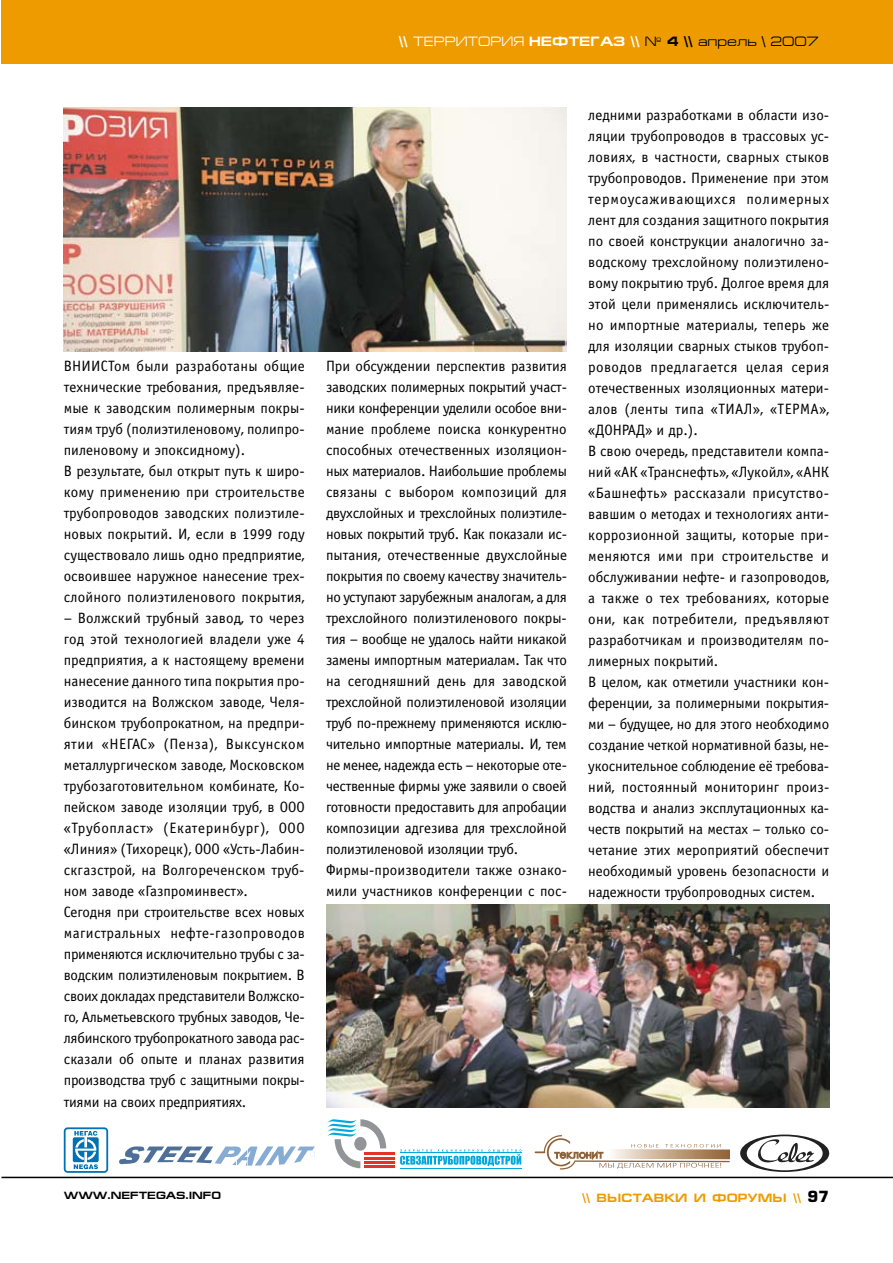
<style>
.page{position:relative;width:893px;height:1263px;background:#fff}
.page>*{position:absolute;margin:0;border:0;box-sizing:border-box;transform-origin:0 0}
.t1{font:15px/21px "Officina Sans C";color:#000}
.t2{font:15px/21px "Officina Sans C";letter-spacing:-.02em;color:#000}
.t3{font:700 13.5px "Europe Ext";color:#fff}
.t4{font:700 12px "Europe Ext";color:#ee9b00}
.t5{font:700 10.5px "Europe Ext";color:#000}
.s1{font-weight:400}
.s2{font-weight:400;color:#000}
.s3{color:#000}
.s4{font-family:"Europe";font-size:15px;color:#000}
</style>
<div class="page">
<div style="left:2px;top:0;width:891px;height:64px;background:#ee9b00"></div>
<hr style="left:2px;top:1177px;width:891px;height:1px;background:#000">
<img style="left:326px;top:904px;width:503px;height:203px">
<img style="left:64px;top:107px;width:503px;height:245px">
<svg style="left:119px;top:1146px;width:196px;height:19px"></svg>
<hr style="left:365px;top:1152px;width:30px;height:3px;background:#e23329">
<hr style="left:365px;top:1157px;width:30px;height:2px;background:#e23329">
<hr style="left:365px;top:1161px;width:30px;height:3px;background:#e23329">
<hr style="left:365px;top:1166px;width:30px;height:2px;background:#e23329">
<svg style="left:327px;top:1119px;width:59px;height:49px"></svg>
<hr style="left:400px;top:1168px;width:121px;height:1px;background:#00a8db">
<svg style="left:400px;top:1149px;width:121px;height:17px"></svg>
<svg style="left:535px;top:1135px;width:195px;height:34px"></svg>
<svg style="left:64px;top:1127px;width:44px;height:46px"></svg>
<svg style="left:740px;top:1134px;width:89px;height:38px"></svg>
<p class="t3" style="left:399px;top:34px;width:421px">\\ <span class="s1">ТЕРРИТОРИЯ</span> НЕФТЕГАЗ \\ <span class="s2">№</span> <span class="s3">4 \\</span> <span class="s2">апрель \ 2007</span></p>
<p class="t1" style="left:64px;top:356px;width:243px">ВНИИСТом были разработаны общие технические требования, предъявляе&shy;мые к заводским полимерным покры&shy;тиям труб (полиэтиленовому, полипро&shy;пиленовому и эпоксидному).<br>В результате, был открыт путь к широ&shy;кому применению при строительстве трубопроводов заводских полиэтиле&shy;новых покрытий. И, если в 1999 году существовало лишь одно предприятие, освоившее наружное нанесение трех&shy;слойного полиэтиленового покрытия,</p>
<p class="t1" style="left:64px;top:608px;width:243px">– Волжский трубный завод, то через год этой технологией владели уже 4 предприятия, а к настоящему времени нанесение данного типа покрытия про&shy;изводится на Волжском заводе, Челя&shy;бинском трубопрокатном, на предпри&shy;ятии «НЕГАС» (Пенза), Выксунском металлургическом заводе, Московском трубозаготовительном комбинате, Ко&shy;пейском заводе изоляции труб, в ООО «Трубопласт» (Екатеринбург), ООО «Линия» (Тихорецк), ООО «Усть-Лабин&shy;скгазстрой, на Волгореченском труб&shy;ном заводе «Газпроминвест».<br>Сегодня при строительстве всех новых магистральных нефте-газопроводов применяются исключительно трубы с за&shy;водским полиэтиленовым покрытием. В своих докладах представители Волжско&shy;го, Альметьевского трубных заводов, Че&shy;лябинского трубопрокатного завода рас&shy;сказали об опыте и планах развития производства труб с защитными покры&shy;тиями на своих предприятиях.</p>
<p class="t2" style="left:326px;top:356px;width:243px">При обсуждении перспектив развития заводских полимерных покрытий участ&shy;ники конференции уделили особое вни&shy;мание проблеме поиска конкурентно способных отечественных изоляцион&shy;ных материалов. Наибольшие проблемы связаны с выбором композиций для двухслойных и трехслойных полиэтиле&shy;новых покрытий труб. Как показали ис&shy;пытания, отечественные двухслойные покрытия по своему качеству значитель&shy;но уступают зарубежным аналогам, а для трехслойного полиэтиленового покры&shy;тия – вообще не удалось найти никакой замены импортным материалам. Так что на сегодняшний день для заводской трехслойной полиэтиленовой изоляции труб по-прежнему применяются исклю&shy;чительно импортные материалы. И, тем не менее, надежда есть – некоторые оте&shy;чественные фирмы уже заявили о своей готовности предоставить для апробации композиции адгезива для трехслойной полиэтиленовой изоляции труб.<br>Фирмы-производители также ознако&shy;мили участников конференции с пос-</p>
<p class="t1" style="left:588px;top:105px;width:243px">ледними разработками в области изо&shy;ляции трубопроводов в трассовых ус&shy;ловиях, в частности, сварных стыков трубопроводов. Применение при этом термоусаживающихся полимерных лент для создания защитного покрытия по своей конструкции аналогично за&shy;водскому трехслойному полиэтилено&shy;вому покрытию труб. Долгое время для этой цели применялись исключитель&shy;но импортные материалы, теперь же для изоляции сварных стыков трубоп&shy;роводов предлагается целая серия отечественных изоляционных матери&shy;алов (ленты типа «ТИАЛ», «ТЕРМА», «ДОНРАД» и др.).<br>В свою очередь, представители компа&shy;ний «АК «Транснефть», «Лукойл», «АНК «Башнефть» рассказали присутство&shy;вавшим о методах и технологиях анти&shy;коррозионной защиты, которые при&shy;меняются ими при строительстве и обслуживании нефте- и газопроводов, а также о тех требованиях, которые они, как потребители, предъявляют разработчикам и производителям по&shy;лимерных покрытий.<br>В целом, как отметили участники кон&shy;ференции, за полимерными покрытия&shy;ми – будущее, но для этого необходимо создание четкой нормативной базы, не&shy;укоснительное соблюдение её требова&shy;ний, постоянный мониторинг произ&shy;водства и анализ эксплутационных ка&shy;честв покрытий на местах – только со&shy;четание этих мероприятий обеспечит необходимый уровень безопасности и надежности трубопроводных систем.</p>
<p class="t5" style="left:64px;top:1189px;width:159px">WWW.NEFTEGAS.INFO</p>
<p class="t4" style="left:582px;top:1191px;width:62px">\\ выстав</p>
<p class="t4" style="left:664px;top:1191px;width:166px">ки и форумы \\ <span class="s4">97</span></p>
</div>
